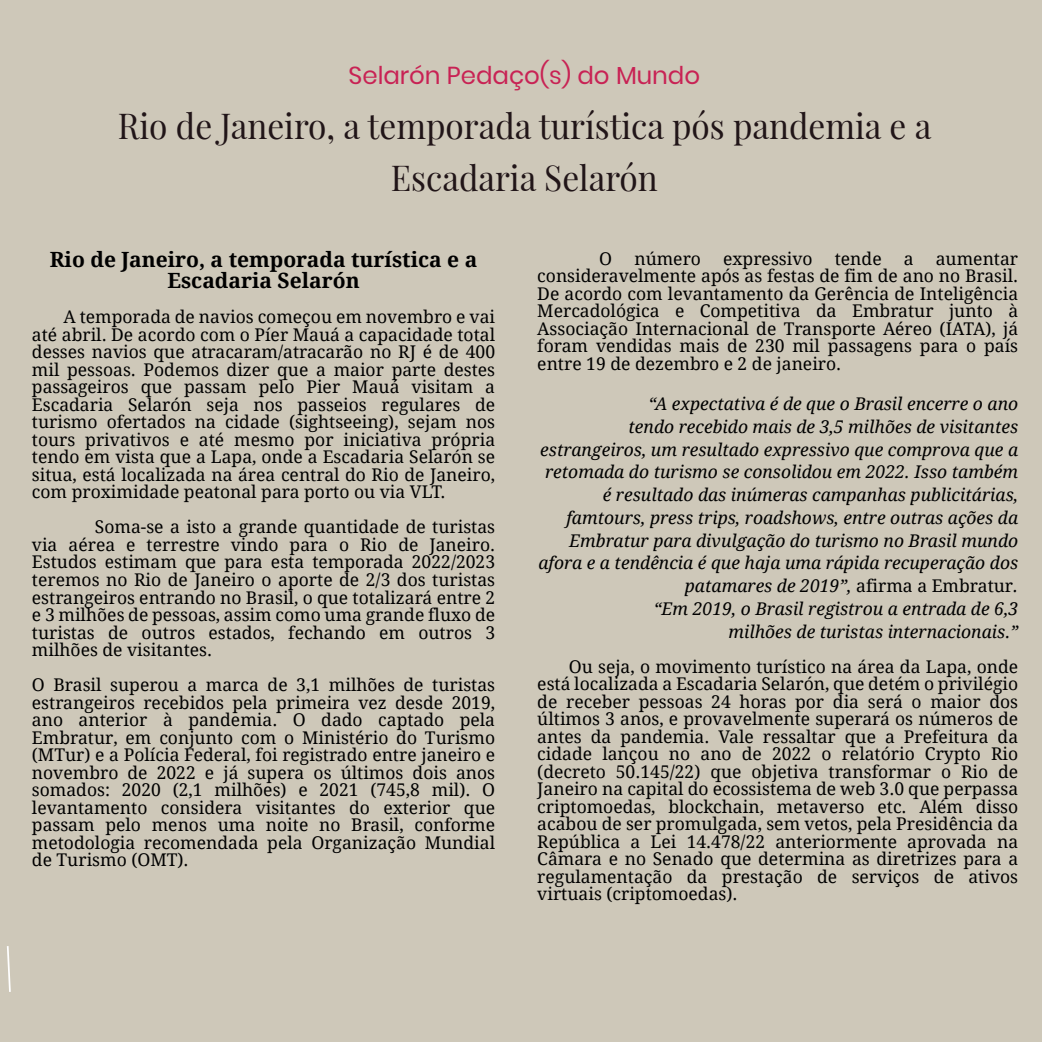
<style>
.page{position:relative;width:1042px;height:1042px;background:#cec8b9}
.page>*{position:absolute;margin:0;border:0;box-sizing:border-box;transform-origin:0 0}
.t1{font:35px/52.5px "Playfair Display";color:#211518;text-align:center;scale:.96 1}
.t2{font:24.5px "Poppins";letter-spacing:-.005em;color:#c82254}
.t3{font:700 21px/21px "Droid Serif";color:#000;text-align:center}
.t4{font:17.5px/17.5px "Droid Serif";color:#000;text-align:justify}
.t5{font:italic 17.5px/22.8px "Droid Serif";color:#000;text-align:right}
.s1{font-style:normal}
</style>
<div class="page">
<svg style="left:7px;top:946px;width:4px;height:46px"></svg>
<h2 class="t2" style="left:349px;top:59px;width:353px">Selarón Pedaço(s) do Mundo</h2>
<h1 class="t1" style="left:118px;top:98px;width:849px">Rio de Janeiro, a temporada turística pós pandemia e a<br>Escadaria Selarón</h1>
<p class="t3" style="left:50px;top:251px;width:429px">Rio de Janeiro, a temporada turística e a<br>Escadaria Selarón</p>
<p class="t4" style="left:32px;top:310px;width:465px;text-indent:31px">A temporada de navios começou em novembro e vai até abril. De acordo com o Píer Mauá a capacidade total desses navios que atracaram/atracarão no RJ é de 400 mil pessoas. Podemos dizer que a maior parte destes passageiros que passam pelo Pier Mauá visitam a Escadaria Selarón seja nos passeios regulares de turismo ofertados na cidade (sightseeing), sejam nos tours privativos e até mesmo por iniciativa própria tendo em vista que a Lapa, onde a Escadaria Selarón se situa, está localizada na área central do Rio de Janeiro, com proximidade peatonal para porto ou via VLT.</p>
<p class="t4" style="left:32px;top:520px;width:465px;text-indent:63px">Soma-se a isto a grande quantidade de turistas via aérea e terrestre vindo para o Rio de Janeiro.<br>Estudos estimam que para esta temporada 2022/2023 teremos no Rio de Janeiro o aporte de 2/3 dos turistas estrangeiros entrando no Brasil, o que totalizará entre 2 e 3 milhões de pessoas, assim como uma grande fluxo de turistas de outros estados, fechando em outros 3 milhões de visitantes.</p>
<p class="t4" style="left:32px;top:677px;width:465px">O Brasil superou a marca de 3,1 milhões de turistas estrangeiros recebidos pela primeira vez desde 2019, ano anterior à pandemia. O dado captado pela Embratur, em conjunto com o Ministério do Turismo (MTur) e a Polícia Federal, foi registrado entre janeiro e novembro de 2022 e já supera os últimos dois anos somados: 2020 (2,1 milhões) e 2021 (745,8 mil). O levantamento considera visitantes do exterior que passam pelo menos uma noite no Brasil, conforme metodologia recomendada pela Organização Mundial de Turismo (OMT).</p>
<p class="t4" style="left:599px;top:251px;width:14px">O</p>
<p class="t4" style="left:634px;top:251px;width:68px">número</p>
<p class="t4" style="left:723px;top:251px;width:91px">expressivo</p>
<p class="t4" style="left:835px;top:251px;width:48px">tende</p>
<p class="t4" style="left:904px;top:251px;width:11px">a</p>
<p class="t4" style="left:537px;top:251px;width:482px;text-indent:398px">aumentar consideravelmente após as festas de fim de ano no Brasil.<br>De acordo com levantamento da Gerência de Inteligência Mercadológica e Competitiva da Embratur junto à Associação Internacional de Transporte Aéreo (IATA), já foram vendidas mais de 230 mil passagens para o país entre 19 de dezembro e 2 de janeiro.</p>
<p class="t5" style="left:538px;top:394px;width:481px">“A expectativa é de que o Brasil encerre o ano<br>tendo recebido mais de 3,5 milhões de visitantes estrangeiros, um resultado expressivo que comprova que a retomada do turismo se consolidou em 2022. Isso também é resultado das inúmeras campanhas publicitárias, famtours, press trips, roadshows, entre outras ações da Embratur para divulgação do turismo no Brasil mundo afora e a tendência é que haja uma rápida recuperação dos patamares de 2019”, <span class="s1">afirma a Embratur</span>.<br>“Em 2019, o Brasil registrou a entrada de 6,3<br>milhões de turistas internacionais.”</p>
<p class="t4" style="left:537px;top:659px;width:482px;text-indent:32px">Ou seja, o movimento turístico na área da Lapa, onde está localizada a Escadaria Selarón, que detém o privilégio de receber pessoas 24 horas por dia será o maior dos últimos 3 anos, e provavelmente superará os números de antes da pandemia. Vale ressaltar que a Prefeitura da cidade lançou no ano de 2022 o relatório Crypto Rio (decreto 50.145/22) que objetiva transformar o Rio de Janeiro na capital do ecossistema de web 3.0 que perpassa criptomoedas, blockchain, metaverso etc. Além disso acabou de ser promulgada, sem vetos, pela Presidência da República a Lei 14.478/22 anteriormente aprovada na Câmara e no Senado que determina as diretrizes para a regulamentação da prestação de serviços de ativos virtuais (criptomoedas).</p>
</div>
